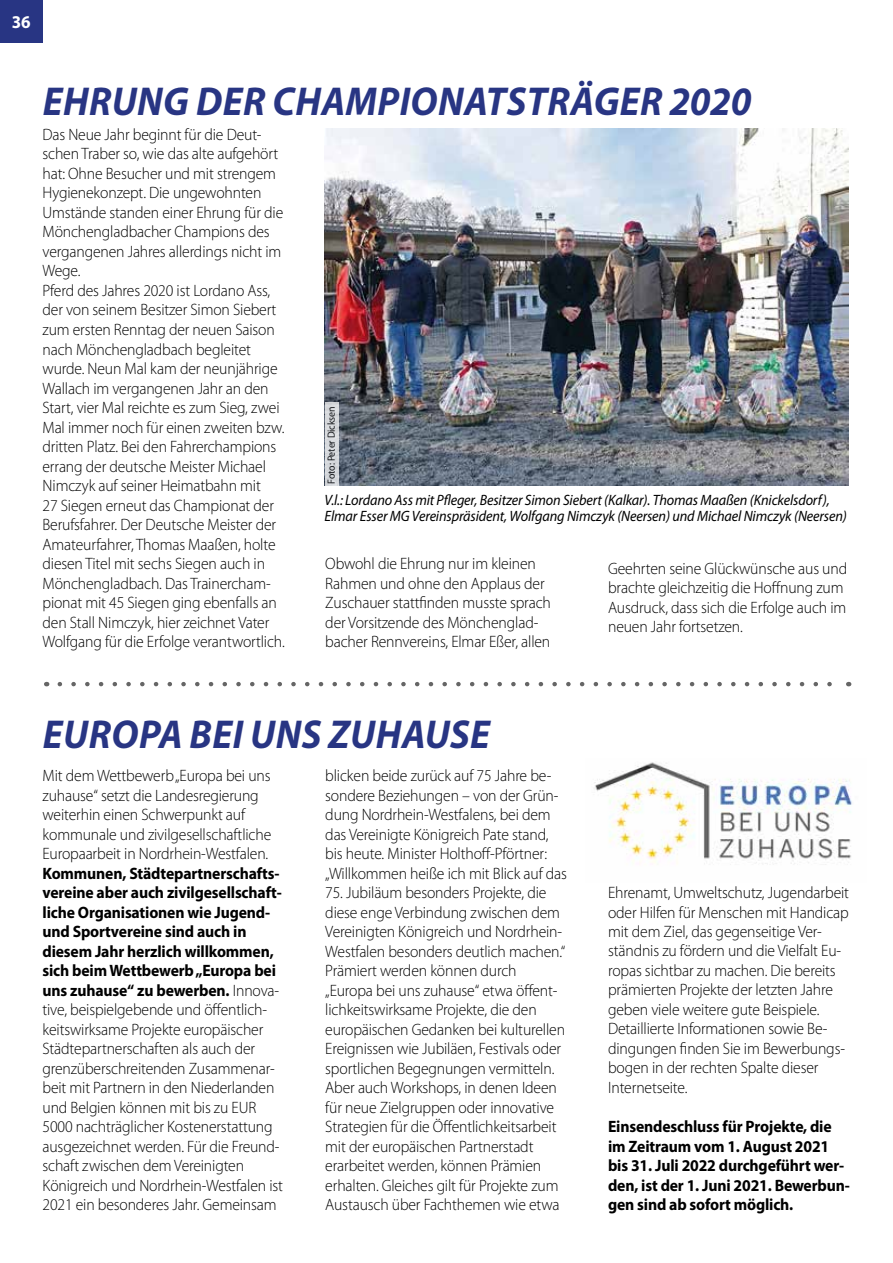
<style>
.page{position:relative;width:893px;height:1263px;background:#fff}
.page>*{position:absolute;margin:0;border:0;box-sizing:border-box;transform-origin:0 0}
.t1{font:italic 700 40.5px "Myriad Pro";letter-spacing:.01em;color:#283583;scale:.95 1}
.t2{font:700 18px "Myriad Pro";color:#fff;scale:.95 1}
.t3{font:300 16.5px/19.5px "Myriad Pro";letter-spacing:-.01em;color:#000;scale:.95 1}
.t4{font:700 16.5px/19.5px "Myriad Pro";letter-spacing:-.01em;color:#000;scale:.95 1}
.t5{font:italic 15px/16.5px "Myriad Pro";letter-spacing:-.01em;color:#000;scale:.95 1}
.t6{font:10.5px "Myriad Pro";letter-spacing:-.01em;color:#000;scale:.95 1}
.s1{font-weight:700}
</style>
<div class="page">
<div style="left:0;top:0;width:43px;height:43px;background:#283583"></div>
<img style="left:325px;top:129px;width:524px;height:357px">
<svg style="left:60px;top:682px;width:772px;height:4px"></svg>
<img style="left:594px;top:762px;width:258px;height:103px">
<div style="left:325px;top:402px;width:14px;height:84px;background:#d7d9dd"></div>
<p class="t2" style="left:12px;top:10px;width:21px">36</p>
<h1 class="t1" style="left:43px;top:75px;width:747px">EHRUNG DER CHAMPIONATSTRÄGER 2020</h1>
<p class="t3" style="left:43px;top:125px;width:257px">Das Neue Jahr beginnt für die Deut&shy;schen Traber so, wie das alte aufgehört hat: Ohne Besucher und mit strengem Hygienekonzept. Die ungewohnten Umstände standen einer Ehrung für die Mönchengladbacher Champions des vergangenen Jahres allerdings nicht im Wege.<br>Pferd des Jahres 2020 ist Lordano Ass, der von seinem Besitzer Simon Siebert zum ersten Renntag der neuen Saison nach Mönchengladbach begleitet wurde. Neun Mal kam der neunjährige Wallach im vergangenen Jahr an den Start, vier Mal reichte es zum Sieg, zwei Mal immer noch für einen zweiten bzw. dritten Platz. Bei den Fahrerchampions errang der deutsche Meister Michael Nimczyk auf seiner Heimatbahn mit<br>27 Siegen erneut das Championat der Berufsfahrer. Der Deutsche Meister der Amateurfahrer, Thomas Maaßen, holte diesen Titel mit sechs Siegen auch in Mönchengladbach. Das Trainercham&shy;pionat mit 45 Siegen ging ebenfalls an den Stall Nimczyk, hier zeichnet Vater Wolfgang für die Erfolge verantwortlich.</p>
<p class="t6" style="left:325px;top:484px;width:83px;rotate:-90deg">Foto: Peter Dicksen</p>
<p class="t5" style="left:325px;top:491px;width:551px">V.l.: Lordano Ass mit Pfleger, Besitzer Simon Siebert (Kalkar). Thomas Maaßen (Knickelsdorf),<br>Elmar Esser MG Vereinspräsident, Wolfgang Nimczyk (Neersen) und Michael Nimczyk (Neersen)</p>
<p class="t3" style="left:325px;top:554px;width:239px">Obwohl die Ehrung nur im kleinen Rahmen und ohne den Applaus der Zuschauer stattfinden musste sprach der Vorsitzende des Mönchenglad&shy;bacher Rennvereins, Elmar Eßer, allen</p>
<p class="t3" style="left:608px;top:558px;width:253px">Geehrten seine Glückwünsche aus und brachte gleichzeitig die Hoffnung zum Ausdruck, dass sich die Erfolge auch im neuen Jahr fortsetzen.</p>
<h1 class="t1" style="left:43px;top:708px;width:472px">EUROPA BEI UNS ZUHAUSE</h1>
<p class="t3" style="left:43px;top:766px;width:242px">Mit dem Wettbewerb „Europa bei uns zuhause“ setzt die Landesregierung weiterhin einen Schwerpunkt auf kommunale und zivilgesellschaftliche Europaarbeit in Nordrhein-Westfalen.</p>
<p class="t3" style="left:43px;top:863px;width:255px"><span class="s1">Kommunen, Städtepartnerschafts&shy;vereine aber auch zivilgesellschaft&shy;liche Organisationen wie Jugend&shy;und Sportvereine sind auch in diesem Jahr herzlich willkommen, sich beim Wettbewerb „Europa bei uns zuhause“ zu bewerben.</span> Innova&shy;tive, beispielgebende und öffentlich&shy;keitswirksame Projekte europäischer Städtepartnerschaften als auch der grenzüberschreitenden Zusammenar&shy;beit mit Partnern in den Niederlanden und Belgien können mit bis zu EUR 5000 nachträglicher Kostenerstattung ausgezeichnet werden. Für die Freund&shy;schaft zwischen dem Vereinigten Königreich und Nordrhein-Westfalen ist 2021 ein besonderes Jahr. Gemeinsam</p>
<p class="t3" style="left:325px;top:766px;width:256px">blicken beide zurück auf 75 Jahre be&shy;sondere Beziehungen – von der Grün&shy;dung Nordrhein-Westfalens, bei dem das Vereinigte Königreich Pate stand, bis heute. Minister Holthoff-Pförtner: „Willkommen heiße ich mit Blick auf das</p>
<p class="t3" style="left:325px;top:883px;width:254px">75. Jubiläum besonders Projekte, die diese enge Verbindung zwischen dem Vereinigten Königreich und Nordrhein-Westfalen besonders deutlich machen.“ Prämiert werden können durch „Europa bei uns zuhause“ etwa öffent&shy;lichkeitswirksame Projekte, die den europäischen Gedanken bei kulturellen Ereignissen wie Jubiläen, Festivals oder sportlichen Begegnungen vermitteln.<br>Aber auch Workshops, in denen Ideen für neue Zielgruppen oder innovative Strategien für die Öffentlichkeitsarbeit mit der europäischen Partnerstadt erarbeitet werden, können Prämien erhalten. Gleiches gilt für Projekte zum Austausch über Fachthemen wie etwa</p>
<p class="t3" style="left:608px;top:882px;width:255px">Ehrenamt, Umweltschutz, Jugendarbeit oder Hilfen für Menschen mit Handicap mit dem Ziel, das gegenseitige Ver&shy;ständnis zu fördern und die Vielfalt Eu&shy;ropas sichtbar zu machen. Die bereits prämierten Projekte der letzten Jahre geben viele weitere gute Beispiele.<br>Detaillierte Informationen sowie Be&shy;dingungen finden Sie im Bewerbungs&shy;bogen in der rechten Spalte dieser Internetseite.</p>
<p class="t4" style="left:608px;top:1116px;width:256px">Einsendeschluss für Projekte, die im Zeitraum vom 1. August 2021 bis 31. Juli 2022 durchgeführt wer&shy;den, ist der 1. Juni 2021. Bewerbun&shy;gen sind ab sofort möglich.</p>
</div>
